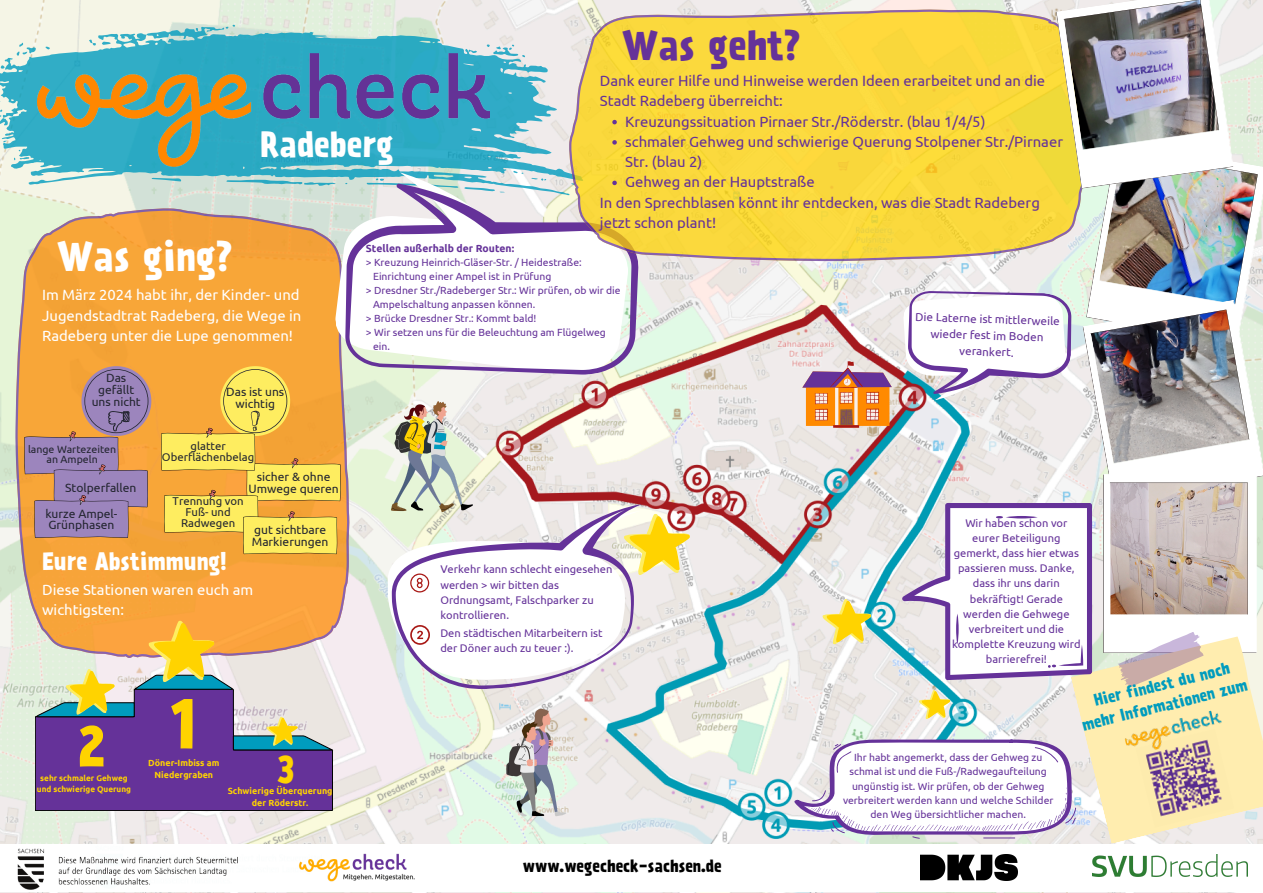
<style>
.page{position:relative;width:1263px;height:893px;background:#fff}
.page>*{position:absolute;margin:0;border:0;box-sizing:border-box;transform-origin:0 0}
.t1{font:700 61.8px "Prater Sans Pro";color:#ffd300}
.t2{font:700 51.45px "Prater Sans Pro";color:#ffd300}
.t3{font:700 37.5px "Prater Sans Pro";color:#fff}
.t4{font:700 37.5px "Prater Sans Pro";color:#653299}
.t5{font:700 34.5px "Prater Sans Pro";color:#ffd300}
.t6{font:700 32.17px "Prater Sans Pro";color:#fff}
.t7{font:700 22.35px "Prater Sans Pro";color:#fff}
.t8{font:700 15.6px "Prater Sans Pro";color:#000}
.t9{font:700 14.92px/20.9px "Prater Sans Pro";color:#009cbe;text-align:center}
.t10{font:14.85px/20.2px "Ubuntu";color:#653299}
.t11{font:14.85px/20.2px "Ubuntu";color:#fff}
.t12{font:12.08px/11.9px "Ubuntu";color:#242631}
.t13{font:12px/11.9px "Ubuntu";color:#242631;text-align:center}
.t14{font:11.62px/16.4px "Ubuntu";color:#653299;text-align:center}
.t15{font:11.32px/11.2px "Ubuntu";color:#242631;text-align:center}
.t16{font:11.1px/15.1px "Ubuntu";color:#653299}
.t17{font:10.57px/10.1px "Ubuntu";color:#242631;text-align:center}
.t18{font:10.35px/14.1px "Ubuntu";color:#653299;text-align:center}
.t19{font:700 10.35px "Ubuntu";color:#653299}
.t20{font:700 8.93px/12.4px "Ubuntu";color:#ffd300;text-align:center}
.t21{font:700 8.18px/11.2px "Ubuntu";color:#ffd300;text-align:center}
</style>
<div class="page">
<img style="left:0;top:0;width:1235px;height:893px">
<svg style="left:0;top:27px;width:569px;height:169px;background:#9ad0d6"></svg>
<svg style="left:226px;top:180px;width:91px;height:6px"></svg>
<svg style="left:152px;top:178px;width:29px;height:3px"></svg>
<svg style="left:102px;top:42px;width:9px;height:3px"></svg>
<svg style="left:469px;top:49px;width:8px;height:4px"></svg>
<svg style="left:1px;top:65px;width:4px;height:4px"></svg>
<svg style="left:16px;top:43px;width:20px;height:13px"></svg>
<svg style="left:89px;top:39px;width:7px;height:7px"></svg>
<svg style="left:196px;top:28px;width:3px;height:4px"></svg>
<svg style="left:487px;top:44px;width:38px;height:13px"></svg>
<svg style="left:0;top:110px;width:8px;height:15px"></svg>
<svg style="left:226px;top:25px;width:9px;height:4px"></svg>
<svg style="left:14px;top:157px;width:15px;height:3px"></svg>
<img style="left:37px;top:53px;width:452px;height:114px">
<div style="left:0;top:844px;width:1263px;height:48px;background:#fff"></div>
<img style="left:89px;top:837px;width:232px;height:56px">
<img style="left:1092px;top:854px;width:156px;height:22px">
<img style="left:921px;top:854px;width:96px;height:26px">
<img style="left:11px;top:839px;width:227px;height:54px">
<img style="left:284px;top:839px;width:145px;height:54px">
<img style="left:391px;top:406px;width:82px;height:98px">
<img style="left:505px;top:706px;width:64px;height:113px">
<svg style="left:16px;top:209px;width:333px;height:449px;background:#f2a849"></svg>
<svg style="left:35px;top:618px;width:298px;height:192px;background:#9f7f96"></svg>
<svg style="left:24px;top:366px;width:127px;height:172px;background:#bb8e85"></svg>
<svg style="left:161px;top:366px;width:180px;height:188px;background:#f4c54b"></svg>
<svg style="left:390px;top:504px;width:255px;height:187px;background:#d8d3d4"></svg>
<svg style="left:386px;top:511px;width:306px;height:171px"></svg>
<svg style="left:317px;top:144px;width:252px;height:261px;background:#92b49e"></svg>
<svg style="left:326px;top:154px;width:326px;height:252px"></svg>
<svg style="left:569px;top:9px;width:224px;height:252px;background:#f4d650"></svg>
<svg style="left:612px;top:120px;width:5px;height:4px"></svg>
<svg style="left:612px;top:140px;width:5px;height:5px"></svg>
<svg style="left:612px;top:181px;width:5px;height:4px"></svg>
<img style="left:793px;top:0;width:470px;height:844px">
<p class="t6" style="left:260px;top:131px;width:135px">Radeberg</p>
<p class="t4" style="left:622px;top:30px;width:180px">Was geht?</p>
<p class="t10" style="left:600px;top:70px;width:447px">Dank eurer Hilfe und Hinweise werden Ideen erarbeitet und an die<br>Stadt Radeberg überreicht:</p>
<p class="t10" style="left:625px;top:111px;width:362px">Kreuzungssituation Pirnaer Str./Röderstr. (blau 1/4/5)</p>
<h5 class="t10" style="left:625px;top:131px;width:439px">schmaler Gehweg und schwierige Querung Stolpener Str./Pirnaer<br>Str. (blau 2)</h5>
<p class="t10" style="left:625px;top:172px;width:191px">Gehweg an der Hauptstraße</p>
<p class="t10" style="left:600px;top:192px;width:441px">In den Sprechblasen könnt ihr entdecken, was die Stadt Radeberg</p>
<p class="t10" style="left:600px;top:212px;width:118px">jetzt schon plant!</p>
<h5 class="t3" style="left:57px;top:241px;width:177px">Was ging?</h5>
<h4 class="t11" style="left:42px;top:285px;width:261px">Im März 2024 habt ihr, der Kinder- und<br>Jugendstadtrat Radeberg, die Wege in<br>Radeberg unter die Lupe genommen!</h4>
<h5 class="t13" style="left:92px;top:372px;width:51px">Das gefällt uns nicht</h5>
<p class="t17" style="left:28px;top:444px;width:90px">lange Wartezeiten an Ampeln</p>
<p class="t13" style="left:226px;top:385px;width:60px">Das ist uns wichtig</p>
<p class="t15" style="left:162px;top:440px;width:94px">glatter<br>Oberflächenbelag</p>
<p class="t12" style="left:248px;top:471px;width:92px;text-align:center">sicher &amp; ohne<br>Umwege queren</p>
<h5 class="t12" style="left:65px;top:481px;width:73px">Stolperfallen</h5>
<p class="t12" style="left:45px;top:507px;width:74px;line-height:11.6px">kurze Ampel-<br>Grünphasen</p>
<h5 class="t15" style="left:173px;top:495px;width:72px">Trennung von<br>Fuß- und<br>Radwegen</h5>
<p class="t12" style="left:252px;top:524px;width:78px">gut sichtbare<br>Markierungen</p>
<h4 class="t7" style="left:42px;top:552px;width:186px">Eure Abstimmung!</h4>
<h4 class="t11" style="left:42px;top:579px;width:213px">Diese Stationen waren euch am wichtigsten:</h4>
<p class="t2" style="left:77px;top:725px;width:29px">2</p>
<p class="t21" style="left:37px;top:772px;width:96px">sehr schmaler Gehweg und schwierige Querung</p>
<p class="t1" style="left:169px;top:698px;width:31px">1</p>
<h6 class="t20" style="left:148px;top:756px;width:73px">Döner-Imbiss am<br>Niedergraben</h6>
<h5 class="t5" style="left:277px;top:756px;width:19px">3</h5>
<h5 class="t20" style="left:228px;top:784px;width:106px">Schwierige Überquerung der Röderstr.</h5>
<p class="t19" style="left:366px;top:242px;width:150px">Stellen außerhalb der Routen:</p>
<p class="t18" style="left:366px;top:255px;width:217px">&gt; Kreuzung Heinrich-Gläser-Str. / Heidestraße:</p>
<p class="t18" style="left:373px;top:269px;width:180px">Einrichtung einer Ampel ist in Prüfung</p>
<p class="t18" style="left:366px;top:283px;width:256px">&gt; Dresdner Str./Radeberger Str.: Wir prüfen, ob wir die</p>
<p class="t18" style="left:373px;top:297px;width:164px">Ampelschaltung anpassen können.</p>
<p class="t18" style="left:366px;top:311px;width:172px">&gt; Brücke Dresdner Str.: Kommt bald!</p>
<p class="t18" style="left:366px;top:325px;width:241px">&gt; Wir setzen uns für die Beleuchtung am Flügelweg</p>
<p class="t18" style="left:373px;top:339px;width:18px">ein.</p>
<h5 class="t16" style="left:440px;top:561px;width:174px">Verkehr kann schlecht eingesehen werden &gt; wir bitten das<br>Ordnungsamt, Falschparker zu kontrollieren.</h5>
<p class="t16" style="left:440px;top:625px;width:164px">Den städtischen Mitarbeitern ist der Döner auch zu teuer :).</p>
<h5 class="t8" style="left:523px;top:860px;width:200px">www.wegecheck-sachsen.de</h5>
<p class="t14" style="left:916px;top:308px;width:146px;rotate:2deg">Die Laterne ist mittlerweile wieder fest im Boden verankert.</p>
<p class="t16" style="left:952px;top:515px;width:130px;text-align:center">Wir haben schon vor eurer Beteiligung gemerkt, dass hier etwas passieren muss. Danke, dass ihr uns darin bekräftigt! Gerade werden die Gehwege verbreitert und die komplette Kreuzung wird barrierefrei!</p>
<h1 class="t9" style="left:1075px;top:696px;width:171px;rotate:-14deg">Hier findest du noch mehr Informationen zum</h1>
<h5 class="t18" style="left:843px;top:750px;width:212px">Ihr habt angemerkt, dass der Gehweg zu schmal ist und die Fuß-/Radwegaufteilung ungünstig ist. Wir prüfen, ob der Gehweg verbreitert werden kann und welche Schilder den Weg übersichtlicher machen.</h5>
</div>
